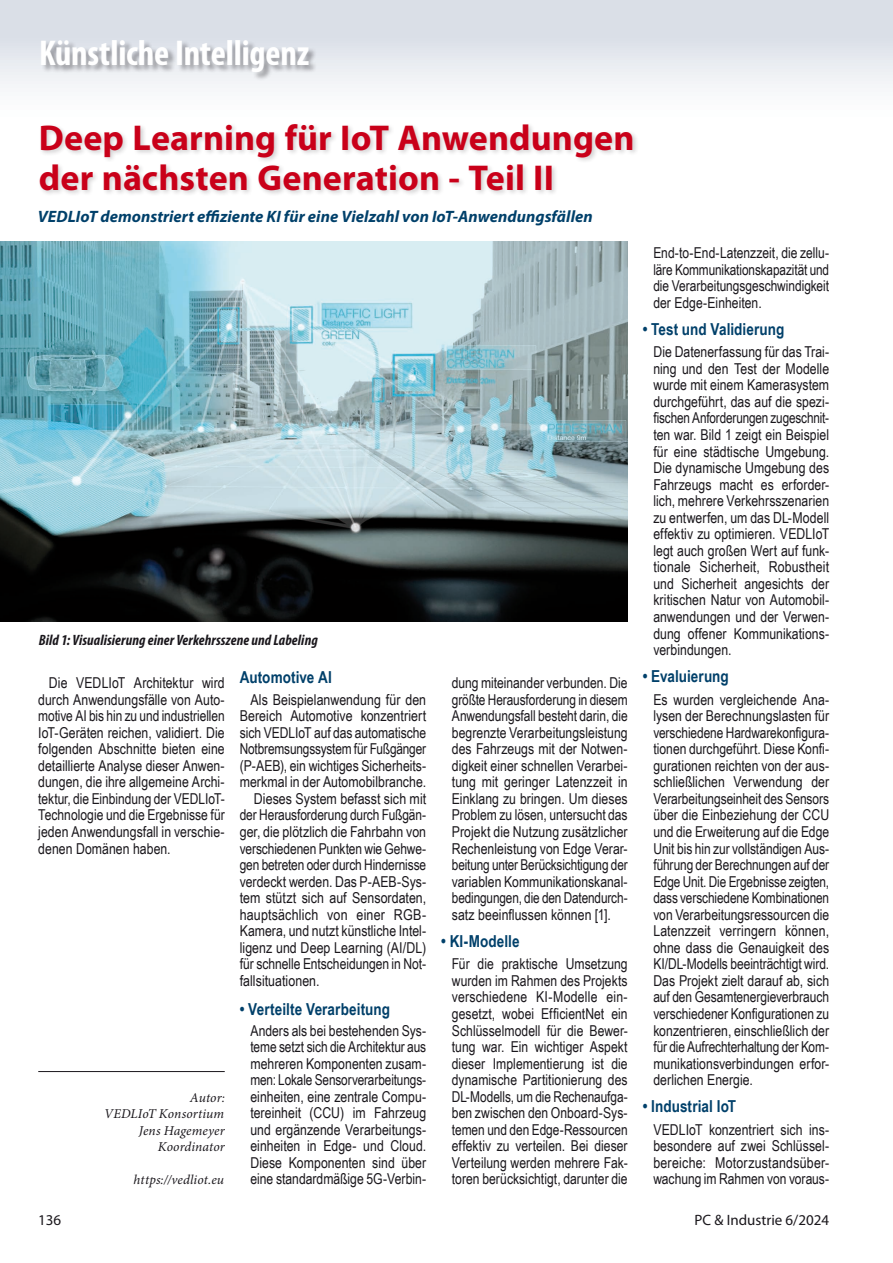
<style>
.page{position:relative;width:893px;height:1263px;background:#fff}
.page>*{position:absolute;margin:0;border:0;box-sizing:border-box;transform-origin:0 0}
.t1{font:700 36px/39.6px "Myriad Pro";letter-spacing:.005em;color:#c90019}
.t2{font:700 condensed 36px "Myriad Pro";letter-spacing:-.005em;color:#fff}
.t3{font:700 16.5px "Arial Narrow";letter-spacing:.005em;color:#00406a}
.t4{font:italic 700 16.5px "Myriad Pro";letter-spacing:.005em;color:#00406a}
.t5{font:15px/16.5px "Arial Narrow";color:#1a171c;text-align:justify}
.t6{font:italic 700 condensed 15px "Myriad Pro";letter-spacing:.005em;color:#1a171c}
.t7{font:15px "Myriad Pro";color:#1a171c}
.t8{font:italic 13.5px/16.5px "Minion Pro";letter-spacing:.005em;color:#1a171c;text-align:right}
</style>
<div class="page">
<div style="left:0;top:0;width:893px;height:128px;background:linear-gradient(to bottom,#d2d8e2,#fff)"></div>
<hr style="left:38px;top:1071px;width:187px;height:1px;background:#1a171c">
<div style="left:38px;top:122px;width:601px;height:75px;background:#1a171c;opacity:.2"></div>
<img style="left:0;top:241px;width:628px;height:381px">
<div style="left:41px;top:41px;width:276px;height:40px;background:#1a171c;opacity:.4"></div>
<h1 class="t2" style="left:39px;top:30px;width:272px">Künstliche Intelligenz</h1>
<h1 class="t1" style="left:39px;top:117px;width:597px">Deep Learning für IoT Anwendungen der nächsten Generation - Teil II</h1>
<p class="t4" style="left:38px;top:205px;width:556px">VEDLIoT demonstriert effiziente KI für eine Vielzahl von IoT-Anwendungsfällen</p>
<p class="t6" style="left:39px;top:630px;width:281px">Bild 1: Visualisierung einer Verkehrsszene und Labeling</p>
<p class="t5" style="left:38px;top:674px;width:188px;text-indent:11px">Die VEDLIoT Architektur wird durch Anwendungsfälle von Auto&shy;motive AI bis hin zu und industriellen IoT-Geräten reichen, validiert. Die folgenden Abschnitte bieten eine detaillierte Analyse dieser Anwen&shy;dungen, die ihre allgemeine Archi&shy;tektur, die Einbindung der VEDLIoT-Technologie und die Ergebnisse für jeden Anwendungsfall in verschie&shy;denen Domänen haben.</p>
<p class="t8" style="left:104px;top:1089px;width:122px">Autor:<br>VEDLIoT Konsortium<br>Jens Hagemeyer<br>Koordinator</p>
<p class="t8" style="left:134px;top:1172px;width:92px">https://vedliot.eu</p>
<p class="t3" style="left:240px;top:665px;width:94px">Automotive AI</p>
<p class="t5" style="left:250px;top:691px;width:177px">Als Beispielanwendung für den</p>
<p class="t5" style="left:240px;top:707px;width:188px">Bereich Automotive konzentriert</p>
<p class="t5" style="left:240px;top:724px;width:188px">sich VEDLIoT auf das automatische</p>
<p class="t5" style="left:240px;top:740px;width:188px">Notbremsungssystem für Fußgänger</p>
<p class="t5" style="left:240px;top:757px;width:188px">(P-AEB), ein wichtiges Sicherheits-</p>
<p class="t5" style="left:240px;top:773px;width:188px">merkmal in der Automobilbranche.</p>
<p class="t5" style="left:254px;top:790px;width:174px">Dieses System befasst sich mit</p>
<p class="t5" style="left:240px;top:806px;width:188px">der Herausforderung durch Fußgän-</p>
<p class="t5" style="left:240px;top:823px;width:188px">ger, die plötzlich die Fahrbahn von</p>
<p class="t5" style="left:240px;top:839px;width:188px">verschiedenen Punkten wie Gehwe-</p>
<p class="t5" style="left:240px;top:856px;width:188px">gen betreten oder durch Hindernisse</p>
<p class="t5" style="left:240px;top:872px;width:188px">verdeckt werden. Das P-AEB-Sys-</p>
<p class="t5" style="left:240px;top:889px;width:188px">tem stützt sich auf Sensordaten,</p>
<p class="t5" style="left:240px;top:906px;width:188px">hauptsächlich von einer RGB-</p>
<p class="t5" style="left:240px;top:922px;width:188px">Kamera, und nutzt künstliche Intel-</p>
<p class="t5" style="left:240px;top:939px;width:188px">ligenz und Deep Learning (AI/DL)</p>
<p class="t5" style="left:240px;top:955px;width:188px">für schnelle Entscheidungen in Not-</p>
<p class="t5" style="left:240px;top:972px;width:81px">fallsituationen.</p>
<p class="t3" style="left:240px;top:997px;width:152px">• Verteilte Verarbeitung</p>
<p class="t5" style="left:250px;top:1021px;width:177px">Anders als bei bestehenden Sys&shy;teme setzt sich die Architektur aus mehreren Komponenten zusam&shy;men: Lokale Sensorverarbeitungs&shy;einheiten, eine zentrale Compu&shy;tereinheit (CCU) im Fahrzeug und ergänzende Verarbeitungs&shy;einheiten in Edge- und Cloud.<br>Diese Komponenten sind über eine standardmäßige 5G-Verbin-</p>
<p class="t5" style="left:452px;top:674px;width:177px">dung miteinander verbunden. Die größte Herausforderung in diesem Anwendungsfall besteht darin, die begrenzte Verarbeitungsleistung des Fahrzeugs mit der Notwen&shy;digkeit einer schnellen Verarbei&shy;tung mit geringer Latenzzeit in Einklang zu bringen. Um dieses Problem zu lösen, untersucht das Projekt die Nutzung zusätzlicher Rechenleistung von Edge Verar&shy;beitung unter Berücksichtigung der variablen Kommunikationskanal&shy;bedingungen, die den Datendurch&shy;satz beeinflussen können [1].</p>
<p class="t3" style="left:441px;top:928px;width:80px">• KI-Modelle</p>
<p class="t5" style="left:452px;top:955px;width:177px">Für die praktische Umsetzung wurden im Rahmen des Projekts verschiedene KI-Modelle ein&shy;gesetzt, wobei EfficientNet ein Schlüsselmodell für die Bewer&shy;tung war. Ein wichtiger Aspekt dieser Implementierung ist die dynamische Partitionierung des DL-Modells, um die Rechenaufga&shy;ben zwischen den Onboard-Sys&shy;temen und den Edge-Ressourcen effektiv zu verteilen. Bei dieser Verteilung werden mehrere Fak&shy;toren berücksichtigt, darunter die</p>
<p class="t5" style="left:653px;top:244px;width:177px">End-to-End-Latenzzeit, die zellu&shy;läre Kommunikationskapazität und die Verarbeitungsgeschwindigkeit der Edge-Einheiten.</p>
<p class="t3" style="left:643px;top:316px;width:143px">• Test und Validierung</p>
<p class="t5" style="left:653px;top:343px;width:177px">Die Datenerfassung für das Trai&shy;ning und den Test der Modelle wurde mit einem Kamerasystem durchgeführt, das auf die spezi&shy;fischen Anforderungen zugeschnit&shy;ten war. Bild 1 zeigt ein Beispiel für eine städtische Umgebung.<br>Die dynamische Umgebung des Fahrzeugs macht es erforder&shy;lich, mehrere Verkehrsszenarien zu entwerfen, um das DL-Modell effektiv zu optimieren. VEDLIoT legt auch großen Wert auf funk&shy;tionale Sicherheit, Robustheit und Sicherheit angesichts der kritischen Natur von Automobil&shy;anwendungen und der Verwen&shy;dung offener Kommunikations&shy;verbindungen.</p>
<p class="t3" style="left:643px;top:664px;width:88px">• Evaluierung</p>
<p class="t5" style="left:653px;top:691px;width:177px">Es wurden vergleichende Ana&shy;lysen der Berechnungslasten für verschiedene Hardwarekonfigura&shy;tionen durchgeführt. Diese Konfi&shy;gurationen reichten von der aus&shy;schließlichen Verwendung der Verarbeitungseinheit des Sensors über die Einbeziehung der CCU und die Erweiterung auf die Edge Unit bis hin zur vollständigen Aus&shy;führung der Berechnungen auf der Edge Unit. Die Ergebnisse zeigten, dass verschiedene Kombinationen von Verarbeitungsressourcen die Latenzzeit verringern können, ohne dass die Genauigkeit des KI/DL-Modells beeinträchtigt wird.<br>Das Projekt zielt darauf ab, sich auf den Gesamtenergieverbrauch verschiedener Konfigurationen zu konzentrieren, einschließlich der für die Aufrechterhaltung der Kom&shy;munikationsverbindungen erfor&shy;derlichen Energie.</p>
<p class="t3" style="left:643px;top:1094px;width:95px">• Industrial IoT</p>
<p class="t5" style="left:653px;top:1121px;width:177px">VEDLIoT konzentriert sich ins&shy;besondere auf zwei Schlüssel&shy;bereiche: Motorzustandsüber&shy;wachung im Rahmen von voraus-</p>
<p class="t7" style="left:38px;top:1210px;width:25px">136</p>
<p class="t7" style="left:694px;top:1210px;width:136px">PC &amp; Industrie 6/2024</p>
</div>
